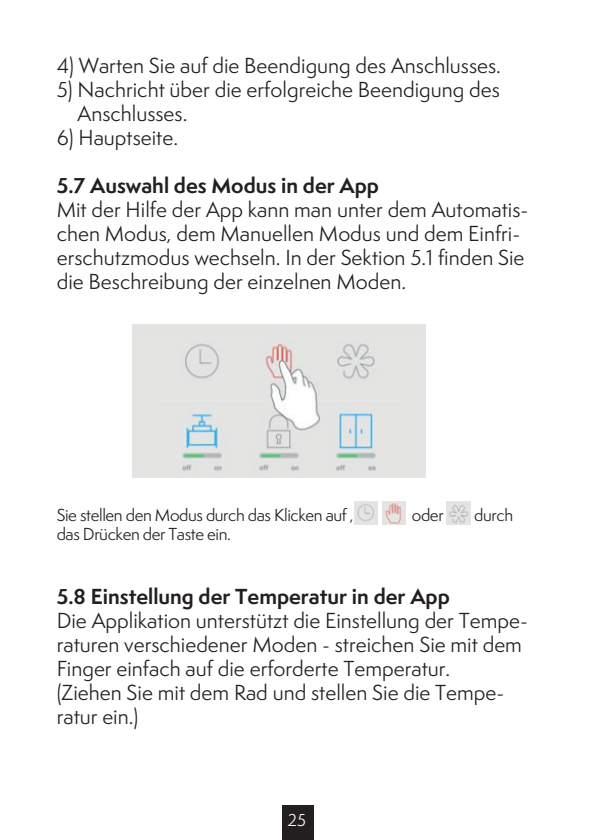
<style>
.page{position:relative;width:590px;height:840px;background:#fff}
.page>*{position:absolute;margin:0;border:0;box-sizing:border-box;transform-origin:0 0}
.t1{font:20px/24px "Semplicita Pro";color:#231f20}
.t2{font:700 20px "Semplicita Pro";color:#231f20}
.t3{font:16px "Semplicita Pro";letter-spacing:-.025em;color:#231f20}
.t4{font:16px "Semplicita Pro";color:#fff}
</style>
<div class="page">
<div style="left:282px;top:805px;width:32px;height:34px;background:#231f20"></div>
<img style="left:132px;top:324px;width:294px;height:153px">
<img style="left:354px;top:501px;width:23px;height:23px">
<img style="left:446px;top:501px;width:24px;height:23px">
<img style="left:382px;top:501px;width:23px;height:23px">
<p class="t1" style="left:57px;top:53px;width:445px">4) Warten Sie auf die Beendigung des Anschlusses.</p>
<p class="t1" style="left:77px;top:77px;width:424px;text-indent:-21px">5) Nachricht über die erfolgreiche Beendigung des<br>Anschlusses.</p>
<p class="t1" style="left:57px;top:125px;width:123px">6) Hauptseite.</p>
<p class="t2" style="left:57px;top:170px;width:324px">5.7 Auswahl des Modus in der App</p>
<p class="t1" style="left:57px;top:197px;width:473px">Mit der Hilfe der App kann man unter dem Automatis&shy;chen Modus, dem Manuellen Modus und dem Einfri&shy;erschutzmodus wechseln. In der Sektion 5.1 finden Sie die Beschreibung der einzelnen Moden.</p>
<p class="t3" style="left:57px;top:503px;width:298px">Sie stellen den Modus durch das Klicken auf ,</p>
<p class="t3" style="left:412px;top:503px;width:33px">oder</p>
<p class="t3" style="left:474px;top:503px;width:40px">durch</p>
<p class="t3" style="left:57px;top:522px;width:176px">das Drücken der Taste ein.</p>
<p class="t2" style="left:57px;top:581px;width:394px">5.8 Einstellung der Temperatur in der App</p>
<p class="t1" style="left:57px;top:608px;width:472px">Die Applikation unterstützt die Einstellung der Tempe&shy;raturen verschiedener Moden - streichen Sie mit dem Finger einfach auf die erforderte Temperatur.<br>(Ziehen Sie mit dem Rad und stellen Sie die Tempe&shy;ratur ein.)</p>
<p class="t4" style="left:287px;top:807px;width:20px">25</p>
</div>
